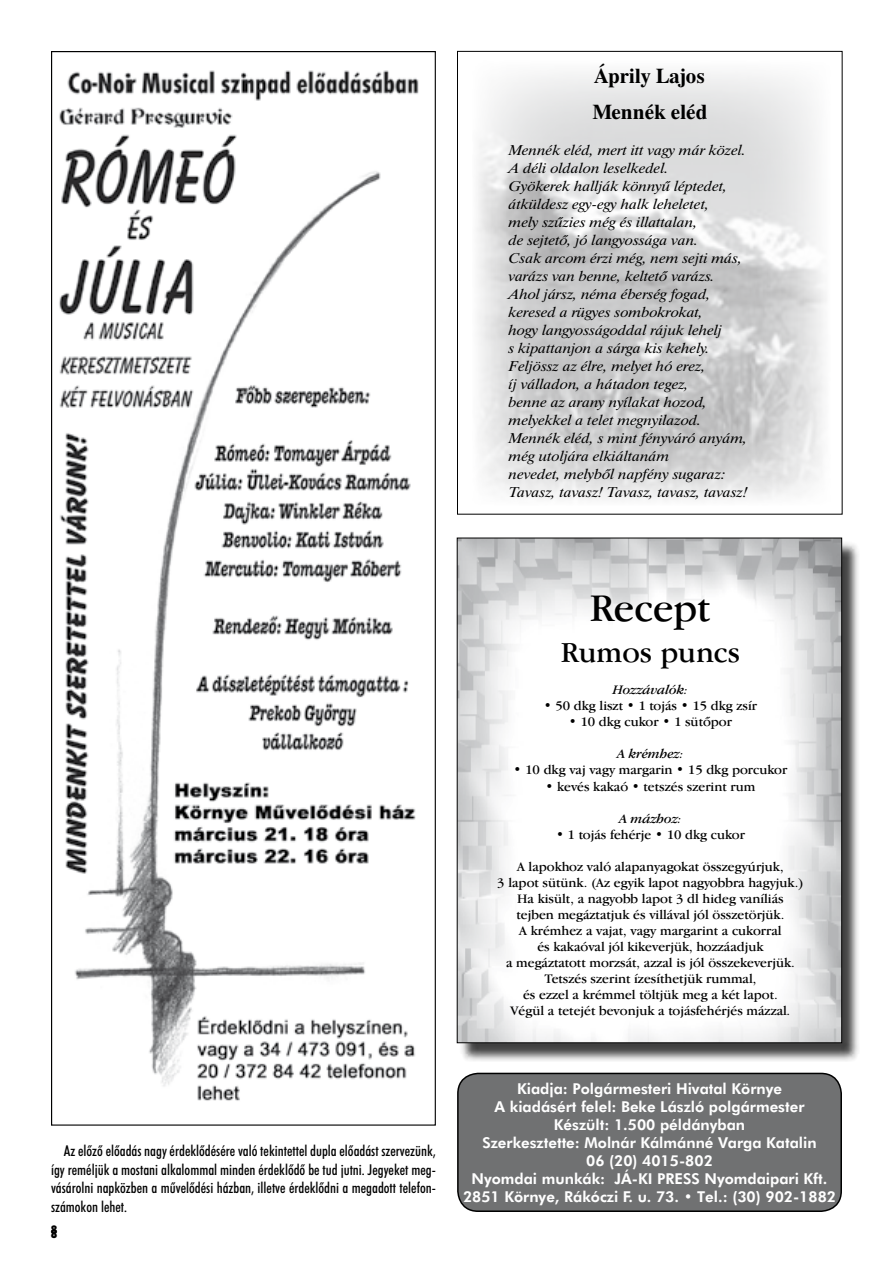
<style>
.page{position:relative;width:893px;height:1263px;background:#fff}
.page>*{position:absolute;margin:0;border:0;box-sizing:border-box;transform-origin:0 0}
.t1{font:40.5px "Garamond Bk PFL";color:#000}
.t2{font:30px "Garamond Bk PFL";color:#000}
.t3{font:700 21px/36px "Dutch 801 PFL";color:#000}
.t4{font:15px/18px "Futura Hv PFL";color:#fff;text-align:center}
.t5{font:15px/18.8px "Futura Md Cn PFL";color:#000;text-align:justify}
.t6{font:italic 14.25px/18px "Dutch 801 PFL";color:#000;scale:1.1 1}
.t7{font:13.5px/16px "Garamond Bk PFL";color:#000;text-align:center}
.t8{font:italic 13.5px "Garamond Bk PFL";color:#000}
.t9{font:12px "Futura X Blk Cn PFL";color:#000}
</style>
<div class="page">
<div style="left:458px;top:1073px;width:383px;height:138px;background:#707172;border-radius:20px"></div>
<div style="left:457px;top:1073px;width:385px;height:139px;border:2px solid #000;border-radius:20px"></div>
<div style="left:459px;top:541px;width:401px;height:520px;background:#000;opacity:.75"></div>
<img style="left:459px;top:540px;width:381px;height:501px">
<img style="left:59px;top:70px;width:360px;height:1031px">
<h3 class="t3" style="left:592px;top:57px;width:116px">Áprily Lajos<br>Mennék eléd</h3>
<p class="t6" style="left:509px;top:141px;width:219px">Mennék eléd, mert itt vagy már közel.<br>A déli oldalon leselkedel.<br>Gyökerek hallják könnyű léptedet, átküldesz egy-egy halk leheletet,<br>mely szűzies még és illattalan,<br>de sejtető, jó langyossága van.<br>Csak arcom érzi még, nem sejti más, varázs van benne, keltető varázs.<br>Ahol jársz, néma éberség fogad, keresed a rügyes sombokrokat,<br>hogy langyosságoddal rájuk lehelj<br>s kipattanjon a sárga kis kehely.<br>Feljössz az élre, melyet hó erez,<br>íj válladon, a hátadon tegez,<br>benne az arany nyílakat hozod, melyekkel a telet megnyilazod.<br>Mennék eléd, s mint fényváró anyám, még utoljára elkiáltanám<br>nevedet, melyből napfény sugaraz:<br>Tavasz, tavasz! Tavasz, tavasz, tavasz!</p>
<p class="t5" style="left:51px;top:1141px;width:386px;text-indent:13px">Az elõzõ elõadás nagy érdeklõdésére való tekintettel dupla elõadást szervezünk, így reméljük a mostani alkalommal minden érdeklõdõ be tud jutni. Jegyeket meg&shy;vásárolni napközben a mûvelõdési házban, illetve érdeklõdni a megadott telefon&shy;számokon lehet.</p>
<p class="t9" style="left:51px;top:1222px;width:7px">8</p>
<p class="t9" style="left:51px;top:1227px;width:7px">8</p>
<h1 class="t1" style="left:590px;top:583px;width:122px">Recept</h1>
<h2 class="t2" style="left:561px;top:635px;width:181px">Rumos puncs</h2>
<p class="t8" style="left:613px;top:682px;width:77px">Hozzávalók:</p>
<p class="t7" style="left:544px;top:698px;width:215px">• 50 dkg liszt • 1 tojás • 15 dkg zsír</p>
<p class="t7" style="left:569px;top:714px;width:165px">• 10 dkg cukor • 1 sütőpor</p>
<p class="t8" style="left:617px;top:746px;width:68px">A krémhez:</p>
<p class="t7" style="left:514px;top:762px;width:275px">• 10 dkg vaj vagy margarin • 15 dkg porcukor</p>
<p class="t7" style="left:546px;top:778px;width:211px">• kevés kakaó • tetszés szerint rum</p>
<p class="t8" style="left:619px;top:810px;width:64px">A mázhoz:</p>
<p class="t7" style="left:556px;top:826px;width:190px">• 1 tojás fehérje • 10 dkg cukor</p>
<p class="t7" style="left:497px;top:858px;width:308px">A lapokhoz való alapanyagokat összegyúrjuk,<br>3 lapot sütünk. (Az egyik lapot nagyobbra hagyjuk.)<br>Ha kisült, a nagyobb lapot 3 dl hideg vaníliás tejben megáztatjuk és villával jól összetörjük.<br>A krémhez a vajat, vagy margarint a cukorral<br>és kakaóval jól kikeverjük, hozzáadjuk<br>a megáztatott morzsát, azzal is jól összekeverjük.<br>Tetszés szerint ízesíthetjük rummal,<br>és ezzel a krémmel töltjük meg a két lapot.<br>Végül a tetejét bevonjuk a tojásfehérjés mázzal.</p>
<p class="t4" style="left:463px;top:1079px;width:375px">Kiadja: Polgármesteri Hivatal Környe<br>A kiadásért felel: Beke László polgármester<br>Készült: 1.500 példányban<br>Szerkesztette: Molnár Kálmánné Varga Katalin<br>06 (20) 4015-802<br>Nyomdai munkák: JÁ-KI PRESS Nyomdaipari Kft.<br>2851 Környe, Rákóczi F. u. 73. • Tel.: (30) 902-1882</p>
</div>
